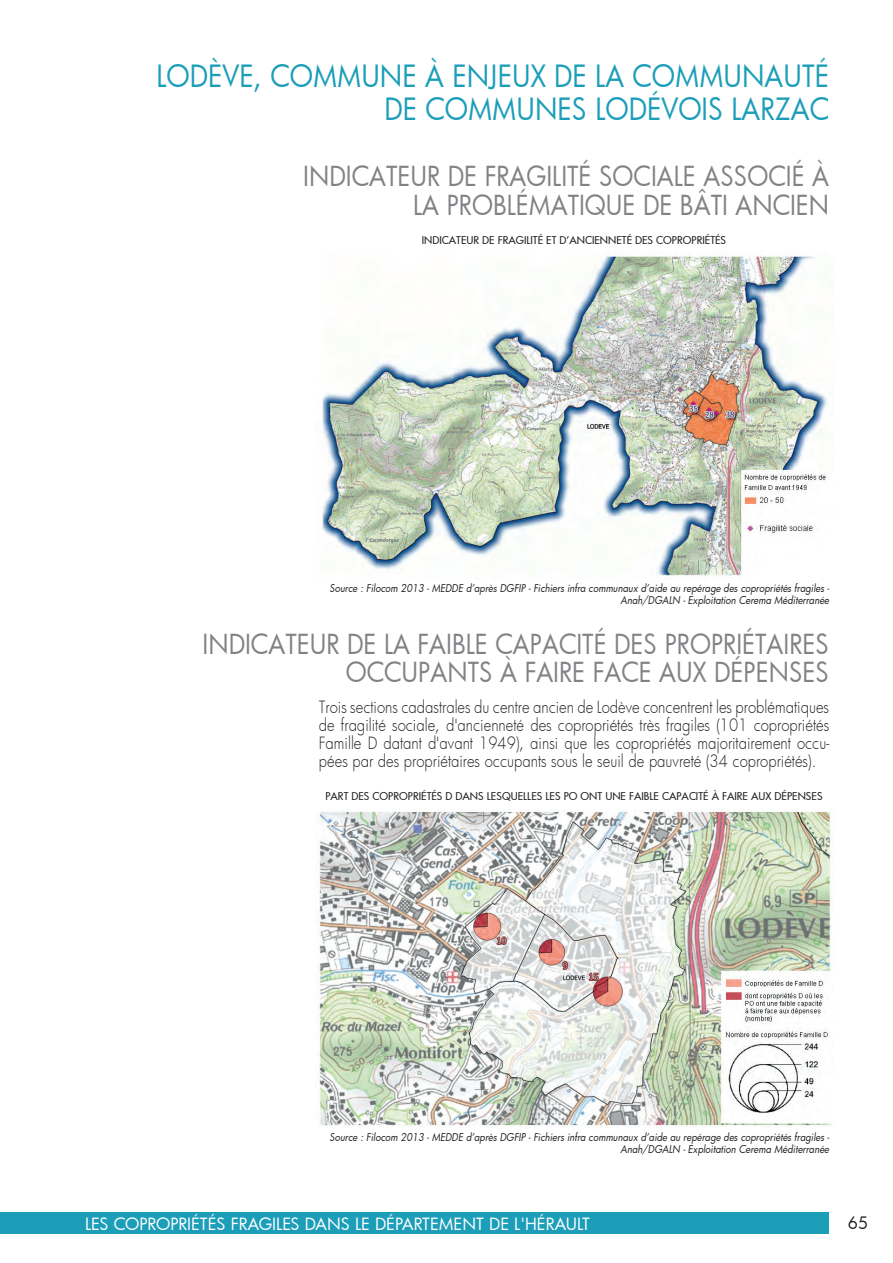
<style>
.page{position:relative;width:893px;height:1263px;background:#fff}
.page>*{position:absolute;margin:0;border:0;box-sizing:border-box;transform-origin:0 0}
.Titre{font:30px/33px "Futura";color:#1c9eb9;text-align:right;scale:.9 1}
.Titre_01{font:27px/28.5px "Futura";color:#808285;text-align:right;scale:.9 1}
.t1{font:16.8px "Futura";color:#231f20}
.t2{font:300 16.5px/18px "Futura";color:#231f20;text-align:justify;scale:.9 1}
.t3{font:16.5px "Futura";color:#fff}
.Source{font:italic 10.5px/12px "Futura";color:#231f20;text-align:right;scale:.9 1}
.Légende{font:500 10.5px "Futura";color:#231f20}
</style>
<div class="page">
<div style="left:0;top:1212px;width:829px;height:21px;background:#1c9eb9"></div>
<img style="left:322px;top:254px;width:507px;height:324px">
<img style="left:319px;top:809px;width:513px;height:319px">
<p class="Titre" style="left:156px;top:58px;width:749px">LODÈVE, COMMUNE À ENJEUX DE LA COMMUNAUTÉ<br>DE COMMUNES LODÉVOIS LARZAC</p>
<p class="Titre_01" style="left:303px;top:162px;width:586px">INDICATEUR DE FRAGILITÉ SOCIALE ASSOCIÉ À<br>LA PROBLÉMATIQUE DE BÂTI ANCIEN</p>
<p class="Légende" style="left:422px;top:233px;width:306px">INDICATEUR DE FRAGILITÉ ET D’ANCIENNETÉ DES COPROPRIÉTÉS</p>
<p class="Source" style="left:329px;top:582px;width:557px">Source : Filocom 2013 - MEDDE d’après DGFIP - Fichiers infra communaux d’aide au repérage des copropriétés fragiles -<br>Anah/DGALN - Exploitation Cerema Méditerranée</p>
<p class="Titre_01" style="left:203px;top:629px;width:698px">INDICATEUR DE LA FAIBLE CAPACITÉ DES PROPRIÉTAIRES<br>OCCUPANTS À FAIRE FACE AUX DÉPENSES</p>
<p class="t2" style="left:319px;top:698px;width:568px">Trois sections cadastrales du centre ancien de Lodève concentrent les problématiques de fragilité sociale, d'ancienneté des copropriétés très fragiles (101 copropriétés Famille D datant d'avant 1949), ainsi que les copropriétés majoritairement occu&shy;pées par des propriétaires occupants sous le seuil de pauvreté (34 copropriétés).</p>
<p class="Légende" style="left:325px;top:789px;width:499px">PART DES COPROPRIÉTÉS D DANS LESQUELLES LES PO ONT UNE FAIBLE CAPACITÉ À FAIRE AUX DÉPENSES</p>
<p class="Source" style="left:329px;top:1130px;width:557px">Source : Filocom 2013 - MEDDE d’après DGFIP - Fichiers infra communaux d’aide au repérage des copropriétés fragiles -<br>Anah/DGALN - Exploitation Cerema Méditerranée</p>
<p class="t3" style="left:85px;top:1212px;width:506px">LES COPROPRIÉTÉS FRAGILES DANS LE DÉPARTEMENT DE L'HÉRAULT</p>
<p class="t1" style="left:848px;top:1211px;width:22px">65</p>
</div>
